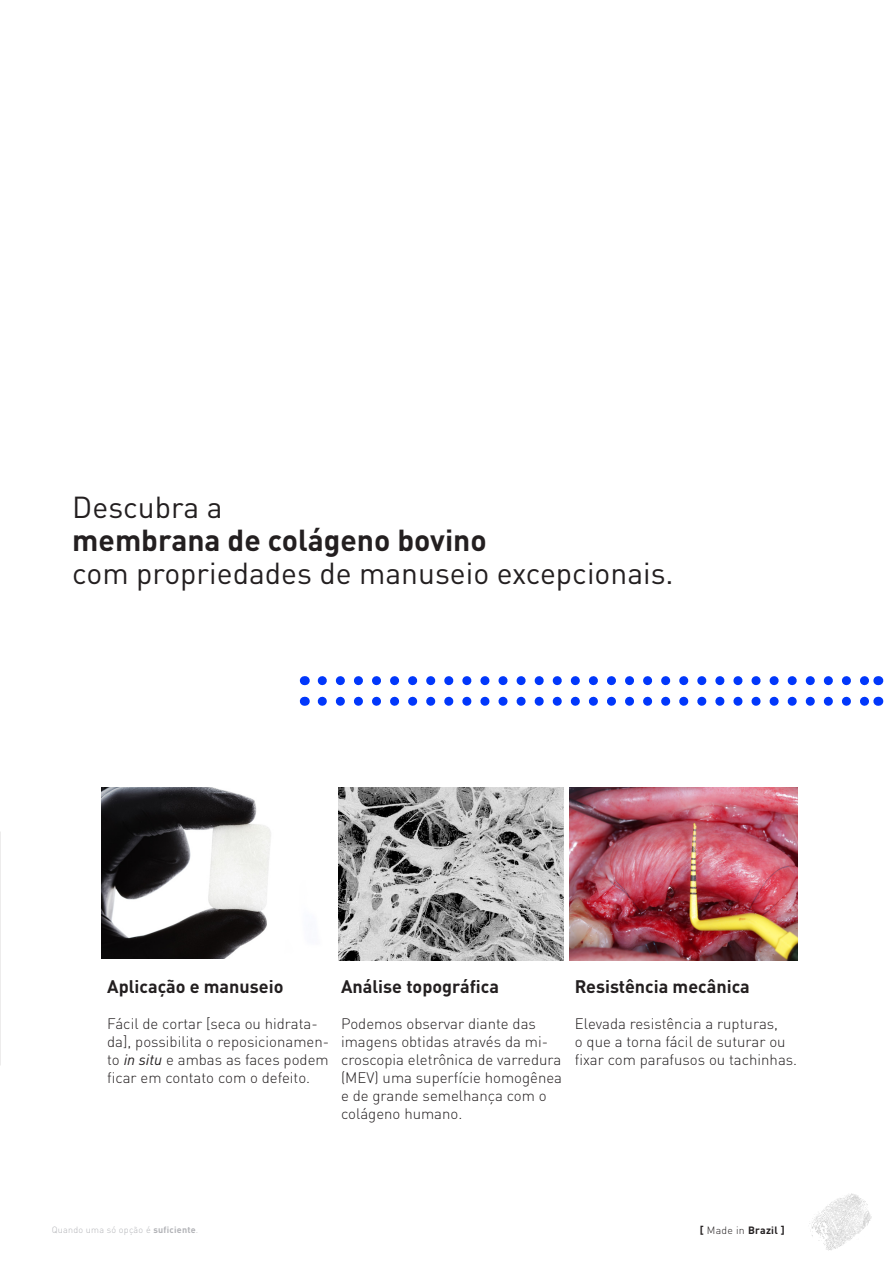
<style>
.page{position:relative;width:893px;height:1263px;background:#fff}
.page>*{position:absolute;margin:0;border:0;box-sizing:border-box;transform-origin:0 0}
.t1{font:30px "DIN Pro";color:#231f20}
.t2{font:700 30px "DIN Pro";color:#231f20}
.Body_T{font:700 18px "DIN Pro";color:#231f20}
.Body_T-2{font:300 15px/18px "DIN Pro";color:#231f20}
.Body{font:300 15px/18px "DIN Pro";color:#231f20}
.t3{font:700 10.5px "DIN Pro";letter-spacing:.025em;color:#231f20}
.t4{font:300 9px "DIN Pro";letter-spacing:.025em;color:#b2b3b7}
.s1{font-weight:400;font-style:italic}
.s2{font-weight:700}
.s3{font-weight:300}
</style>
<div class="page">
<svg style="left:809px;top:1193px;width:62px;height:57px"></svg>
<img style="left:102px;top:788px;width:169px;height:170px">
<img style="left:338px;top:788px;width:225px;height:172px">
<img style="left:569px;top:788px;width:228px;height:172px">
<svg style="left:322px;top:676px;width:547px;height:9px"></svg>
<svg style="left:322px;top:697px;width:547px;height:9px"></svg>
<p class="t1" style="left:72px;top:483px;width:152px">Descubra a</p>
<p class="t2" style="left:72px;top:515px;width:416px">membrana de colágeno bovino</p>
<p class="t1" style="left:72px;top:549px;width:603px">com propriedades de manuseio excepcionais.</p>
<p class="Body_T" style="left:107px;top:971px;width:178px">Aplicação e manuseio</p>
<p class="Body_T-2" style="left:107px;top:1013px;width:224px">Fácil de cortar [seca ou hidrata&shy;da], possibilita o reposicionamen&shy;to <span class="s1">in situ</span> e ambas as faces podem ficar em contato com o defeito.</p>
<p class="Body_T" style="left:341px;top:971px;width:160px">Análise topográfica</p>
<p class="Body" style="left:341px;top:1013px;width:223px">Podemos observar diante das imagens obtidas através da mi&shy;croscopia eletrônica de varredura (MEV) uma superfície homogênea e de grande semelhança com o colágeno humano.</p>
<p class="Body_T" style="left:575px;top:971px;width:176px">Resistência mecânica</p>
<p class="Body_T-2" style="left:575px;top:1013px;width:224px">Elevada resistência a rupturas,<br>o que a torna fácil de suturar ou fixar com parafusos ou tachinhas.</p>
<p class="t4" style="left:52px;top:1223px;width:148px">Quando uma só opção é <span class="s2">suficiente</span>.</p>
<p class="t3" style="left:700px;top:1222px;width:86px">[ <span class="s3">Made in</span> Brazil ]</p>
</div>
